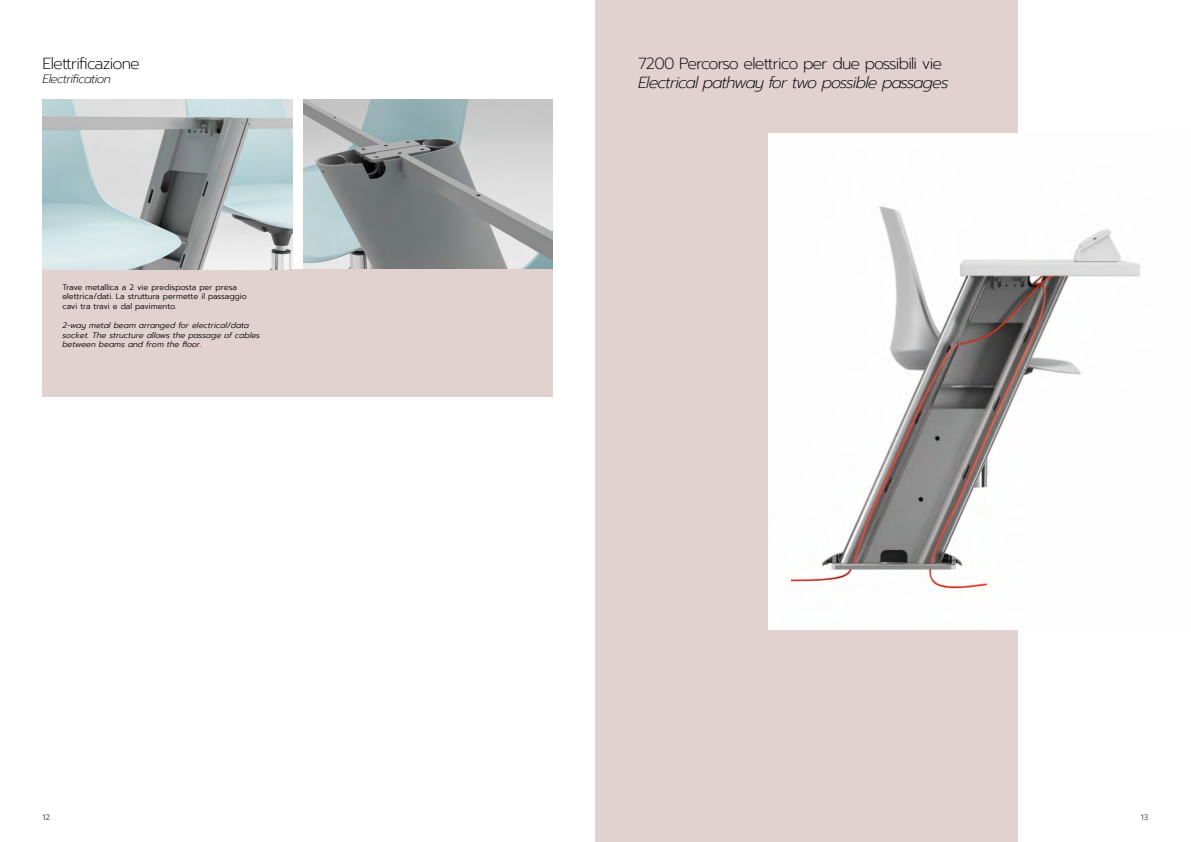
<style>
.page{position:relative;width:1191px;height:842px;background:#fff}
.page>*{position:absolute;margin:0;border:0;box-sizing:border-box;transform-origin:0 0}
.t1{font:200 16px "Prompt";letter-spacing:-.05em;color:#000}
.t2{font:italic 200 16px "Prompt";letter-spacing:-.05em;color:#000}
.t3{font:italic 200 12px "Prompt";letter-spacing:-.05em;color:#000}
.t4{font:italic 300 8px/9.6px "Prompt";color:#000}
.t5{font:300 8px/9.6px "Prompt";color:#000}
.t6{font:8px "Prompt";color:#646363}
</style>
<div class="page">
<div style="left:43px;top:269px;width:260px;height:128px;background:#e1d1cf"></div>
<img style="left:303px;top:99px;width:250px;height:170px">
<img style="left:43px;top:99px;width:249px;height:170px">
<div style="left:303px;top:269px;width:250px;height:128px;background:#e1d1cf"></div>
<div style="left:595px;top:0;width:423px;height:842px;background:#e1d1cf"></div>
<img style="left:768px;top:133px;width:373px;height:496px">
<h1 class="t1" style="left:43px;top:52px;width:99px">Elettrificazione</h1>
<h2 class="t3" style="left:43px;top:71px;width:70px">Electrification</h2>
<p class="t5" style="left:62px;top:282px;width:186px">Trave metallica a 2 vie predisposta per presa elettrica/dati. La struttura permette il passaggio cavi tra travi e dal pavimento.</p>
<p class="t4" style="left:62px;top:320px;width:199px">2-way metal beam arranged for electrical/data socket. The structure allows the passage of cables between beams and from the floor.</p>
<h1 class="t1" style="left:638px;top:52px;width:306px">7200 Percorso elettrico per due possibili vie</h1>
<h1 class="t2" style="left:638px;top:71px;width:312px">Electrical pathway for two possible passages</h1>
<p class="t6" style="left:43px;top:811px;width:9px">12</p>
<p class="t6" style="left:1141px;top:811px;width:9px">13</p>
</div>
